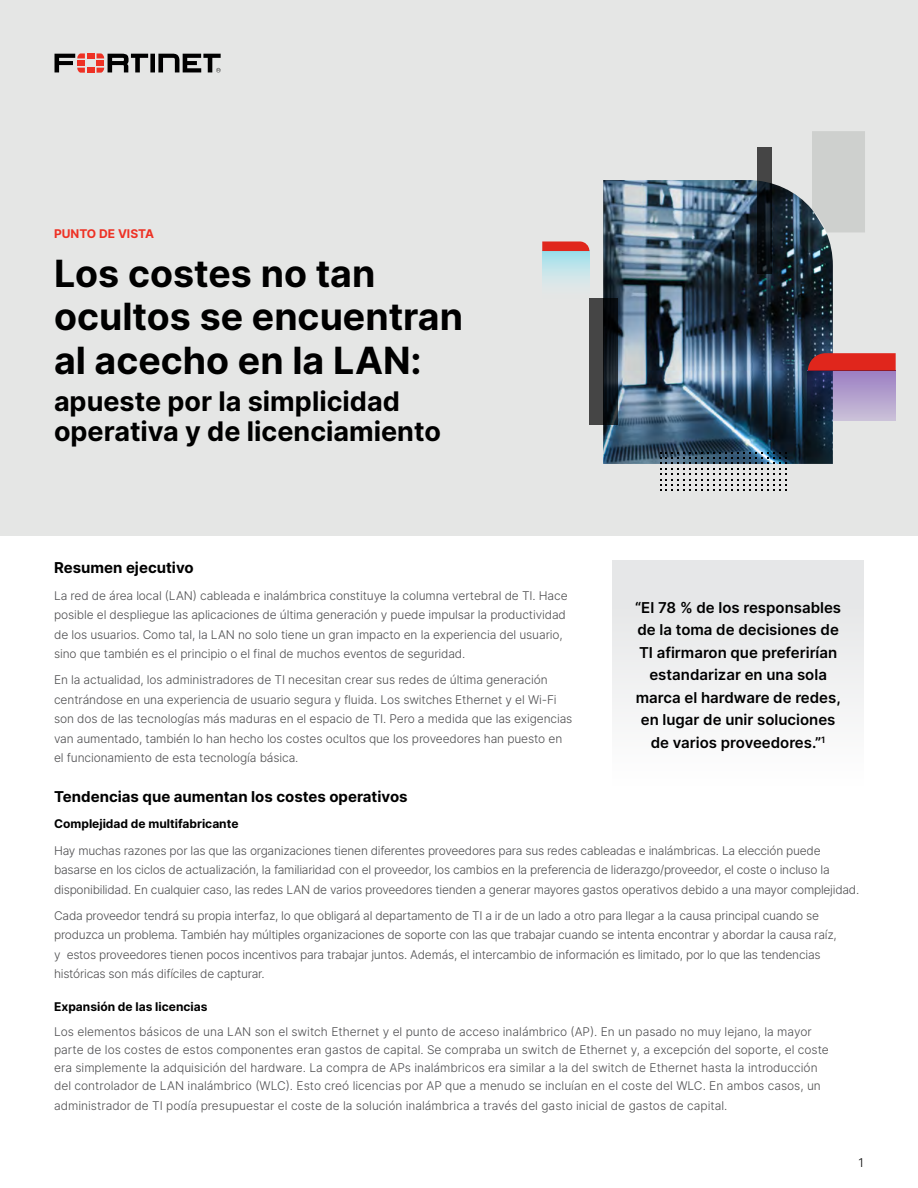
<style>
.page{position:relative;width:918px;height:1188px;background:#fff}
.page>*{position:absolute;margin:0;border:0;box-sizing:border-box;transform-origin:0 0}
.t1{font:700 37.5px/43.5px "Inter";color:#000}
.t2{font:700 27px/30px "Inter";color:#000}
.t3{font:600 15px/22.5px "Inter";color:#000;text-align:center}
.t4{font:700 15px "Inter";color:#000}
.t5{font:300 12px/19.5px "Inter";letter-spacing:-.01em;color:#4d4d4f}
.t6{font:700 12px "Inter";color:#000}
.t7{font:700 12px "Inter";color:#ee3124}
.t8{font:300 12px "Inter";color:#000}
</style>
<div class="page">
<div style="left:0;top:0;width:918px;height:536px;background:#e5e6e5"></div>
<svg style="left:55px;top:53px;width:166px;height:20px"></svg>
<img style="left:603px;top:180px;width:230px;height:284px">
<div style="left:589px;top:298px;width:14px;height:126px;background:#454545"></div>
<svg style="left:603px;top:298px;width:14px;height:126px;background:#0c1218"></svg>
<svg style="left:757px;top:147px;width:14px;height:126px;background:#1b1f23"></svg>
<svg style="left:660px;top:452px;width:127px;height:39px"></svg>
<svg style="left:542px;top:241px;width:47px;height:10px"></svg>
<svg style="left:808px;top:353px;width:88px;height:18px;background:#d22720"></svg>
<img style="left:808px;top:371px;width:88px;height:50px">
<div style="left:812px;top:131px;width:53px;height:101px;background:#ced0ce"></div>
<div style="left:612px;top:560px;width:252px;height:226px;background:linear-gradient(to right,#f0f0f1,#f0f0f1)"></div>
<p class="t7" style="left:54px;top:225px;width:102px">PUNTO DE VISTA</p>
<h1 class="t1" style="left:54px;top:251px;width:411px">Los costes no tan ocultos se encuentran al acecho en la LAN:</h1>
<h2 class="t2" style="left:54px;top:385px;width:389px">apueste por la simplicidad operativa y de licenciamiento</h2>
<p class="t4" style="left:54px;top:557px;width:141px">Resumen ejecutivo</p>
<p class="t5" style="left:54px;top:585px;width:515px">La red de área local (LAN) cableada e inalámbrica constituye la columna vertebral de TI. Hace posible el despliegue las aplicaciones de última generación y puede impulsar la productividad de los usuarios. Como tal, la LAN no solo tiene un gran impacto en la experiencia del usuario, sino que también es el principio o el final de muchos eventos de seguridad.</p>
<p class="t5" style="left:54px;top:670px;width:520px">En la actualidad, los administradores de TI necesitan crear sus redes de última generación centrándose en una experiencia de usuario segura y fluida. Los switches Ethernet y el Wi-Fi son dos de las tecnologías más maduras en el espacio de TI. Pero a medida que las exigencias van aumentado, también lo han hecho los costes ocultos que los proveedores han puesto en el funcionamiento de esta tecnología básica.</p>
<p class="t4" style="left:54px;top:786px;width:355px">Tendencias que aumentan los costes operativos</p>
<p class="t6" style="left:54px;top:815px;width:186px">Complejidad de multifabricante</p>
<p class="t5" style="left:54px;top:840px;width:807px">Hay muchas razones por las que las organizaciones tienen diferentes proveedores para sus redes cableadas e inalámbricas. La elección puede basarse en los ciclos de actualización, la familiaridad con el proveedor, los cambios en la preferencia de liderazgo/proveedor, el coste o incluso la disponibilidad. En cualquier caso, las redes LAN de varios proveedores tienden a generar mayores gastos operativos debido a una mayor complejidad.</p>
<p class="t5" style="left:54px;top:906px;width:784px">Cada proveedor tendrá su propia interfaz, lo que obligará al departamento de TI a ir de un lado a otro para llegar a la causa principal cuando se produzca un problema. También hay múltiples organizaciones de soporte con las que trabajar cuando se intenta encontrar y abordar la causa raíz, y estos proveedores tienen pocos incentivos para trabajar juntos. Además, el intercambio de información es limitado, por lo que las tendencias históricas son más difíciles de capturar.</p>
<p class="t6" style="left:54px;top:998px;width:155px">Expansión de las licencias</p>
<p class="t5" style="left:54px;top:1023px;width:776px;line-height:18px">Los elementos básicos de una LAN son el switch Ethernet y el punto de acceso inalámbrico (AP). En un pasado no muy lejano, la mayor parte de los costes de estos componentes eran gastos de capital. Se compraba un switch de Ethernet y, a excepción del soporte, el coste era simplemente la adquisición del hardware. La compra de APs inalámbricos era similar a la del switch de Ethernet hasta la introducción del controlador de LAN inalámbrico (WLC). Esto creó licencias por AP que a menudo se incluían en el coste del WLC. En ambos casos, un</p>
<p class="t5" style="left:54px;top:1095px;width:675px">administrador de TI podía presupuestar el coste de la solución inalámbrica a través del gasto inicial de gastos de capital.</p>
<p class="t3" style="left:635px;top:596px;width:208px">“El 78 % de los responsables de la toma de decisiones de<br>TI afirmaron que preferirían estandarizar en una sola marca el hardware de redes, en lugar de unir soluciones de varios proveedores.”<sup>1</sup></p>
<p class="t8" style="left:859px;top:1154px;width:7px">1</p>
</div>
